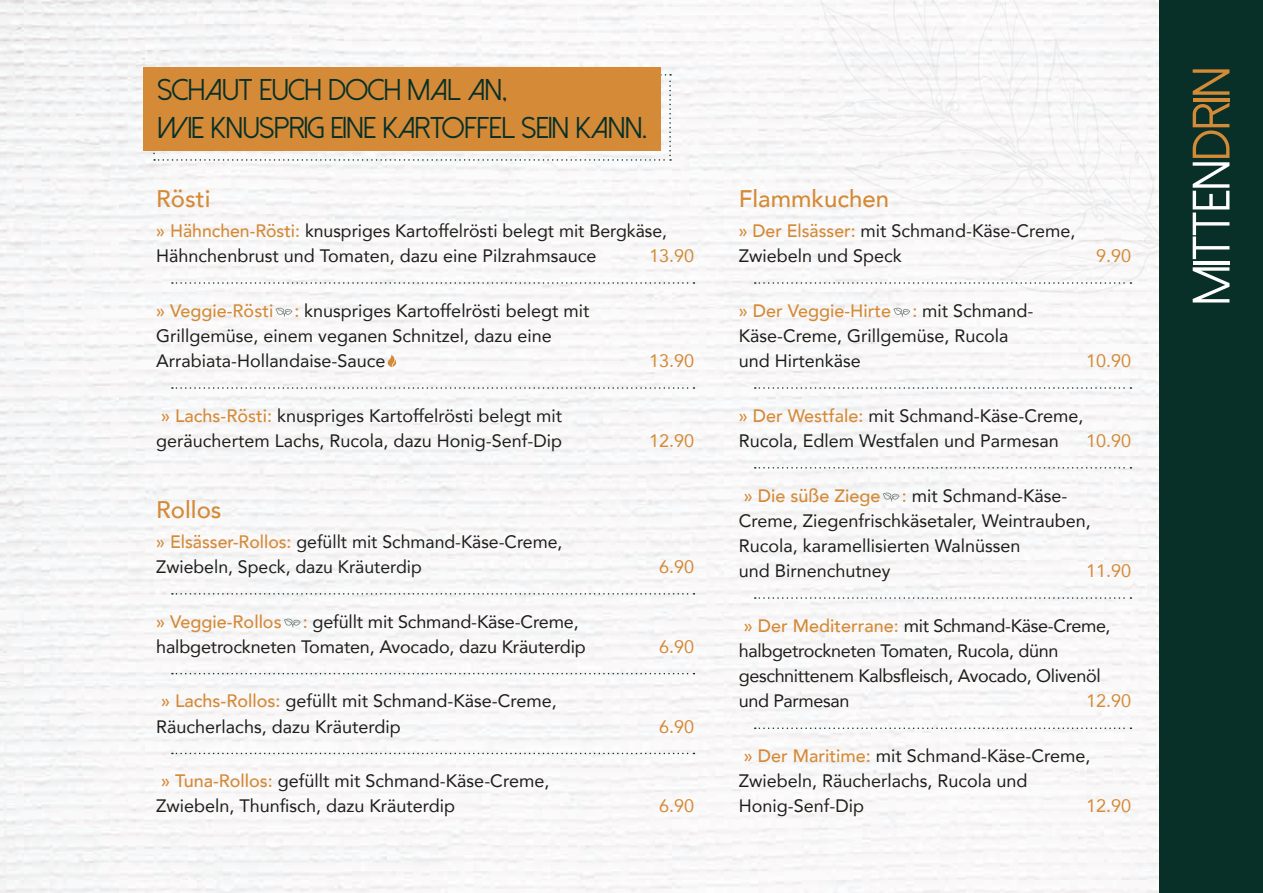
<style>
.page{position:relative;width:1263px;height:893px;background:#fff}
.page>*{position:absolute;margin:0;border:0;box-sizing:border-box;transform-origin:0 0}
.t1{font:52.5px "Dolce Vita";color:#fff}
.t2{font:30px/37.8px "Dolce Vita";color:#083028}
.t3{font:500 24px "Avenir";color:#d48a37}
.t4{font:18px/25.2px "Avenir";color:#1d1d1b}
.t5{font:18px/25.2px "Avenir";letter-spacing:-.02em;color:#1d1d1b}
.t6{font:18px "Avenir";color:#d48a37}
.s1{font-weight:500;color:#d48a37}
.s2{color:#d48a37}
</style>
<div class="page">
<img style="left:0;top:0;width:1159px;height:893px">
<svg style="left:812px;top:0;width:347px;height:294px"></svg>
<svg style="left:971px;top:174px;width:32px;height:18px"></svg>
<svg style="left:1128px;top:166px;width:4px;height:23px"></svg>
<svg style="left:966px;top:208px;width:116px;height:33px"></svg>
<svg style="left:930px;top:25px;width:7px;height:24px"></svg>
<svg style="left:1119px;top:143px;width:2px;height:17px"></svg>
<div style="left:1159px;top:0;width:104px;height:893px;background:#083028"></div>
<svg style="left:172px;top:282px;width:522px;height:2px"></svg>
<svg style="left:275px;top:308px;width:17px;height:9px"></svg>
<svg style="left:387px;top:355px;width:9px;height:12px"></svg>
<svg style="left:172px;top:387px;width:522px;height:2px"></svg>
<svg style="left:172px;top:593px;width:522px;height:2px"></svg>
<svg style="left:284px;top:618px;width:17px;height:10px"></svg>
<svg style="left:172px;top:673px;width:522px;height:1px"></svg>
<svg style="left:172px;top:753px;width:522px;height:1px"></svg>
<svg style="left:755px;top:251px;width:390px;height:33px"></svg>
<svg style="left:893px;top:308px;width:17px;height:9px"></svg>
<svg style="left:755px;top:387px;width:376px;height:2px"></svg>
<svg style="left:755px;top:467px;width:376px;height:2px"></svg>
<svg style="left:883px;top:492px;width:16px;height:10px"></svg>
<svg style="left:755px;top:597px;width:376px;height:2px"></svg>
<svg style="left:755px;top:727px;width:376px;height:2px"></svg>
<svg style="left:144px;top:67px;width:527px;height:94px;background:#d7964d"></svg>
<h2 class="t2" style="left:158px;top:71px;width:491px">SCHAUT EUCH DOCH MAL AN,<br>WIE KNUSPRIG EINE KARTOFFEL SEIN KANN.</h2>
<h3 class="t3" style="left:156px;top:178px;width:56px">Rösti</h3>
<p class="t4" style="left:156px;top:218px;width:512px"><span class="s1">» Hähnchen-Rösti:</span> knuspriges Kartoffelrösti belegt mit Bergkäse,<br>Hähnchenbrust und Tomaten, dazu eine Pilzrahmsauce</p>
<p class="t6" style="left:649px;top:241px;width:47px">13.90</p>
<p class="t4" style="left:156px;top:297px;width:435px"><span class="s1">» Veggie-Rösti :</span> knuspriges Kartoffelrösti belegt mit<br>Grillgemüse, einem veganen Schnitzel, dazu eine<br>Arrabiata-Hollandaise-Sauce</p>
<p class="t4" style="left:156px;top:402px;width:407px"><span class="s1">» Lachs-Rösti:</span> knuspriges Kartoffelrösti belegt mit geräuchertem Lachs, Rucola, dazu Honig-Senf-Dip</p>
<h3 class="t3" style="left:156px;top:489px;width:67px">Rollos</h3>
<p class="t4" style="left:156px;top:528px;width:408px"><span class="s1">» Elsässer-Rollos:</span> gefüllt mit Schmand-Käse-Creme,<br>Zwiebeln, Speck, dazu Kräuterdip</p>
<p class="t4" style="left:156px;top:608px;width:431px"><span class="s1">» Veggie-Rollos :</span> gefüllt mit Schmand-Käse-Creme, halbgetrockneten Tomaten, Avocado, dazu Kräuterdip</p>
<p class="t4" style="left:156px;top:688px;width:402px"><span class="s1">» Lachs-Rollos:</span> gefüllt mit Schmand-Käse-Creme,<br>Räucherlachs, dazu Kräuterdip</p>
<p class="t4" style="left:156px;top:768px;width:395px"><span class="s1">» Tuna-Rollos:</span> gefüllt mit Schmand-Käse-Creme,<br>Zwiebeln, Thunfisch, dazu Kräuterdip</p>
<p class="t6" style="left:649px;top:346px;width:47px">13.90</p>
<p class="t6" style="left:649px;top:426px;width:47px">12.90</p>
<p class="t6" style="left:659px;top:552px;width:37px">6.90</p>
<p class="t6" style="left:659px;top:632px;width:37px">6.90</p>
<p class="t6" style="left:659px;top:712px;width:37px">6.90</p>
<p class="t6" style="left:659px;top:792px;width:37px">6.90</p>
<h3 class="t3" style="left:739px;top:178px;width:152px">Flammkuchen</h3>
<p class="t4" style="left:739px;top:218px;width:338px"><span class="s1">» Der Elsässer:</span> mit Schmand-Käse-Creme,<br>Zwiebeln und Speck</p>
<p class="t6" style="left:1096px;top:241px;width:37px">9.90</p>
<p class="t4" style="left:739px;top:297px;width:296px"><span class="s1">» Der Veggie-Hirte :</span> mit Schmand-<br>Käse-Creme, Grillgemüse, Rucola und Hirtenkäse</p>
<p class="t6" style="left:1086px;top:346px;width:47px">10.90</p>
<p class="t4" style="left:739px;top:402px;width:346px"><span class="s1">» Der Westfale:</span> mit Schmand-Käse-Creme,<br>Rucola, Edlem Westfalen und Parmesan</p>
<p class="t6" style="left:1086px;top:426px;width:47px">10.90</p>
<p class="t4" style="left:739px;top:482px;width:353px"><span class="s1">» Die süße Ziege :</span> mit Schmand-Käse-Creme, Ziegenfrischkäsetaler, Weintrauben, Rucola, karamellisierten Walnüssen<br>und Birnenchutney</p>
<p class="t6" style="left:1086px;top:556px;width:47px">11.90</p>
<p class="t5" style="left:739px;top:612px;width:373px"><span class="s1">» Der Mediterrane:</span> mit Schmand-Käse-Creme, halbgetrockneten Tomaten, Rucola, dünn geschnittenem Kalbsfleisch, Avocado, Olivenöl und Parmesan</p>
<p class="t6" style="left:1086px;top:687px;width:47px">12.90</p>
<p class="t4" style="left:739px;top:743px;width:353px"><span class="s1">» Der Maritime:</span> mit Schmand-Käse-Creme,<br>Zwiebeln, Räucherlachs, Rucola und<br>Honig-Senf-Dip</p>
<p class="t6" style="left:1086px;top:792px;width:47px">12.90</p>
<h1 class="t1" style="left:1185px;top:305px;width:239px;rotate:-90deg">MITTEN<span class="s2">DRIN</span></h1>
</div>
